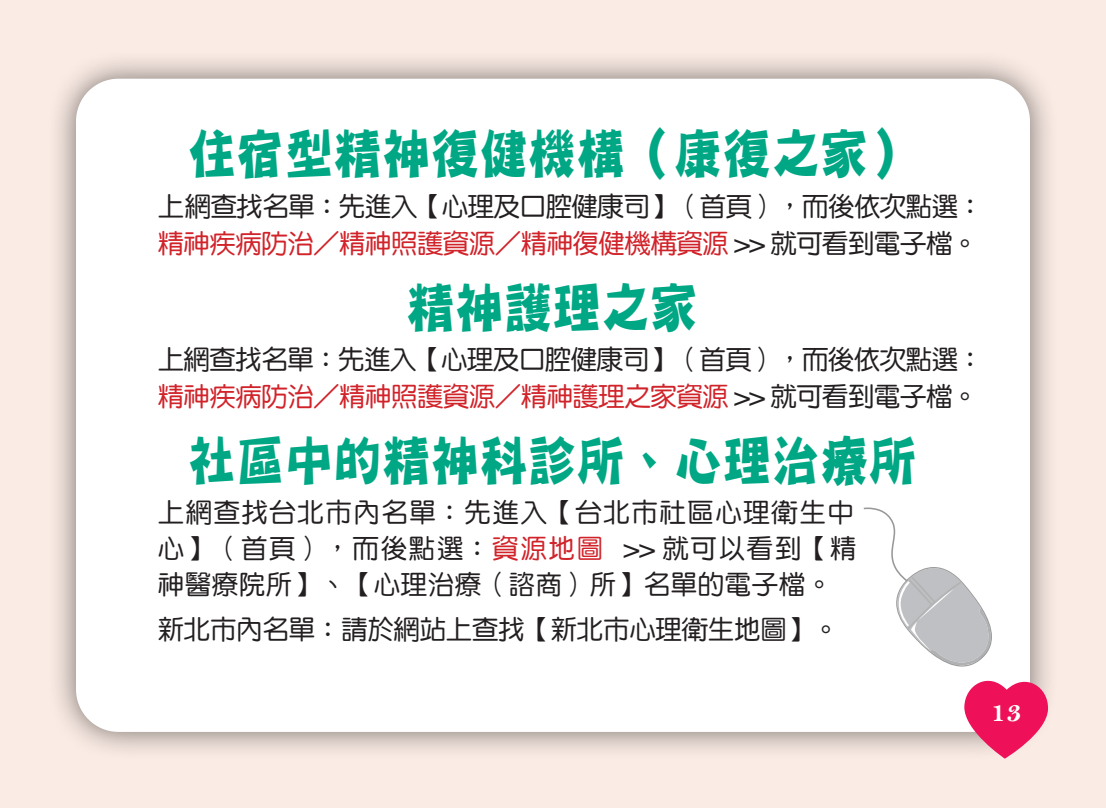
<style>
.page{position:relative;width:1106px;height:808px;background:#faebe4}
.page>*{position:absolute;margin:0;border:0;box-sizing:border-box;transform-origin:0 0}
.標題{font:54px "DF Ping Ju Std W7";color:#00a785;scale:.9 1}
.t1{font:30px "Bell MT Bold";color:#fff}
.內文{font:27px/37.5px "DF Yuan Std W5";letter-spacing:-.04em;color:#231f20}
.s1{color:#d1232a}
.s2{font-family:"Helvetica"}
</style>
<div class="page">
<div style="left:47px;top:50px;width:1011px;height:711px;background:#231f20;opacity:.6"></div>
<div style="left:76px;top:79px;width:954px;height:653px;background:#fff;border-radius:43px"></div>
<svg style="left:863px;top:507px;width:185px;height:252px"></svg>
<p class="標題" style="left:188px;top:125px;width:811px">住宿型精神復健機構（康復之家）</p>
<p class="內文" style="left:157px;top:187px;width:827px">上網查找名單：先進入【心理及口腔健康司】（首頁），而後依次點選：<span class="s1">精神疾病防治／精神照護資源／精神復健機構資源</span> <span class="s2">&gt;&gt;</span> 就可看到電子檔。</p>
<p class="標題" style="left:406px;top:278px;width:326px">精神護理之家</p>
<p class="內文" style="left:157px;top:340px;width:827px">上網查找名單：先進入【心理及口腔健康司】（首頁），而後依次點選：<span class="s1">精神疾病防治／精神照護資源／精神護理之家資源</span> <span class="s2">&gt;&gt;</span> 就可看到電子檔。</p>
<p class="標題" style="left:188px;top:431px;width:811px">社區中的精神科診所、心理治療所</p>
<p class="內文" style="left:157px;top:494px;width:701px;line-height:36px;text-align:justify">上網查找台北市內名單：先進入【台北市社區心理衛生中心】（首頁），而後點選：<span class="s1">資源地圖</span> <span class="s2">&gt;&gt;</span> 就可以看到【精神醫療院所】、【心理治療（諮商）所】名單的電子檔。</p>
<p class="內文" style="left:157px;top:610px;width:683px">新北市內名單：請於網站上查找【新北市心理衛生地圖】。</p>
<p class="t1" style="left:990px;top:693px;width:33px">13</p>
</div>
